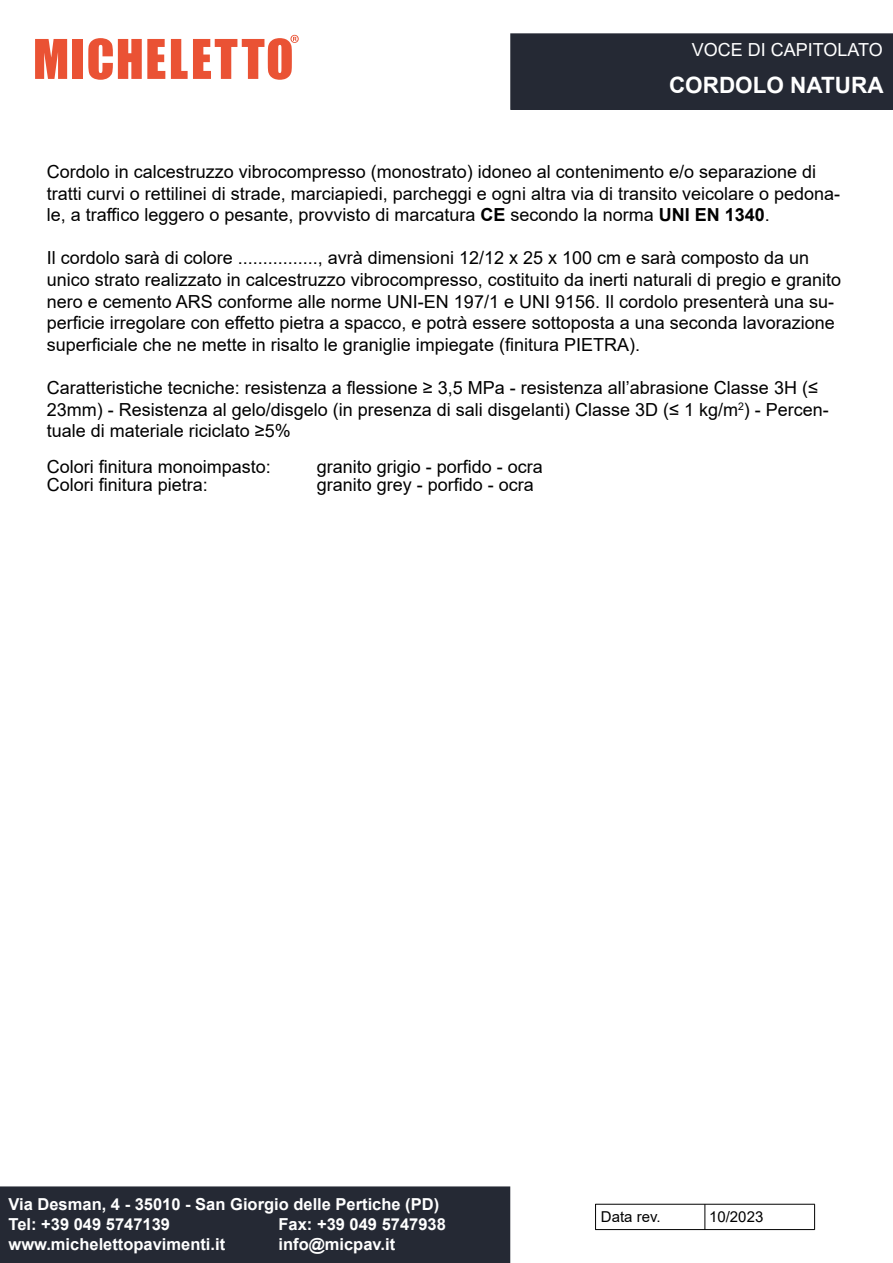
<style>
.page{position:relative;width:893px;height:1263px;background:#fff}
.page>*{position:absolute;margin:0;border:0;box-sizing:border-box;transform-origin:0 0}
.t1{font:700 22.5px "Arial";color:#fff}
.t2{font:18px/21.6px "Arial";color:#000}
.t3{font:18px "Arial";color:#fff}
.t4{font:700 16.5px/19.8px "Arial";color:#fff}
.t5{font:15px "Arial";color:#000}
.s1{font-weight:700}
</style>
<div class="page">
<svg style="left:88px;top:38px;width:77px;height:42px"></svg>
<div style="left:73px;top:39px;width:10px;height:40px;background:#ea5234"></div>
<svg style="left:35px;top:39px;width:32px;height:40px"></svg>
<svg style="left:171px;top:35px;width:128px;height:45px"></svg>
<div style="left:511px;top:34px;width:381px;height:75px;background:#252934"></div>
<div style="left:510px;top:33px;width:383px;height:77px;border:2px solid #252934"></div>
<div style="left:1px;top:1187px;width:508px;height:75px;background:#252934"></div>
<div style="left:0;top:1186px;width:510px;height:77px;border:2px solid #252934"></div>
<hr style="left:595px;top:1204px;width:220px;height:1px;background:#000">
<hr style="left:595px;top:1229px;width:220px;height:1px;background:#000">
<svg style="left:705px;top:1204px;width:1px;height:26px"></svg>
<svg style="left:814px;top:1204px;width:1px;height:26px"></svg>
<svg style="left:595px;top:1205px;width:1px;height:25px"></svg>
<p class="t3" style="left:692px;top:37px;width:193px">VOCE DI CAPITOLATO</p>
<p class="t1" style="left:669px;top:69px;width:216px">CORDOLO NATURA</p>
<p class="t2" style="left:47px;top:161px;width:795px">Cordolo in calcestruzzo vibrocompresso (monostrato) idoneo al contenimento e/o separazione di tratti curvi o rettilinei di strade, marciapiedi, parcheggi e ogni altra via di transito veicolare o pedona&shy;le, a traffico leggero o pesante, provvisto di marcatura <span class="s1">CE</span> secondo la norma <span class="s1">UNI EN 1340</span>.</p>
<p class="t2" style="left:47px;top:247px;width:796px">Il cordolo sarà di colore ................, avrà dimensioni 12/12 x 25 x 100 cm e sarà composto da un unico strato realizzato in calcestruzzo vibrocompresso, costituito da inerti naturali di pregio e granito nero e cemento ARS conforme alle norme UNI-EN 197/1 e UNI 9156. Il cordolo presenterà una su&shy;perficie irregolare con effetto pietra a spacco, e potrà essere sottoposta a una seconda lavorazione superficiale che ne mette in risalto le graniglie impiegate (finitura PIETRA).</p>
<p class="t2" style="left:47px;top:377px;width:784px">Caratteristiche tecniche: resistenza a flessione ≥ 3,5 MPa - resistenza all’abrasione Classe 3H (≤<br>23mm) - Resistenza al gelo/disgelo (in presenza di sali disgelanti) Classe 3D (≤ 1 kg/m<sup>2</sup>) - Percen&shy;tuale di materiale riciclato ≥5%</p>
<p class="t2" style="left:47px;top:456px;width:226px">Colori finitura monoimpasto:</p>
<p class="t2" style="left:317px;top:456px;width:228px">granito grigio - porfido - ocra</p>
<p class="t2" style="left:47px;top:474px;width:163px">Colori finitura pietra:</p>
<p class="t2" style="left:317px;top:474px;width:219px">granito grey - porfido - ocra</p>
<p class="t4" style="left:9px;top:1194px;width:432px">Via Desman, 4 - 35010 - San Giorgio delle Pertiche (PD)<br>Tel: +39 049 5747139</p>
<p class="t4" style="left:279px;top:1214px;width:169px">Fax: +39 049 5747938</p>
<p class="t4" style="left:9px;top:1234px;width:218px">www.michelettopavimenti.it</p>
<p class="t4" style="left:279px;top:1234px;width:118px">info@micpav.it</p>
<p class="t5" style="left:601px;top:1207px;width:61px">Data rev.</p>
<p class="t5" style="left:709px;top:1207px;width:56px">10/2023</p>
</div>
